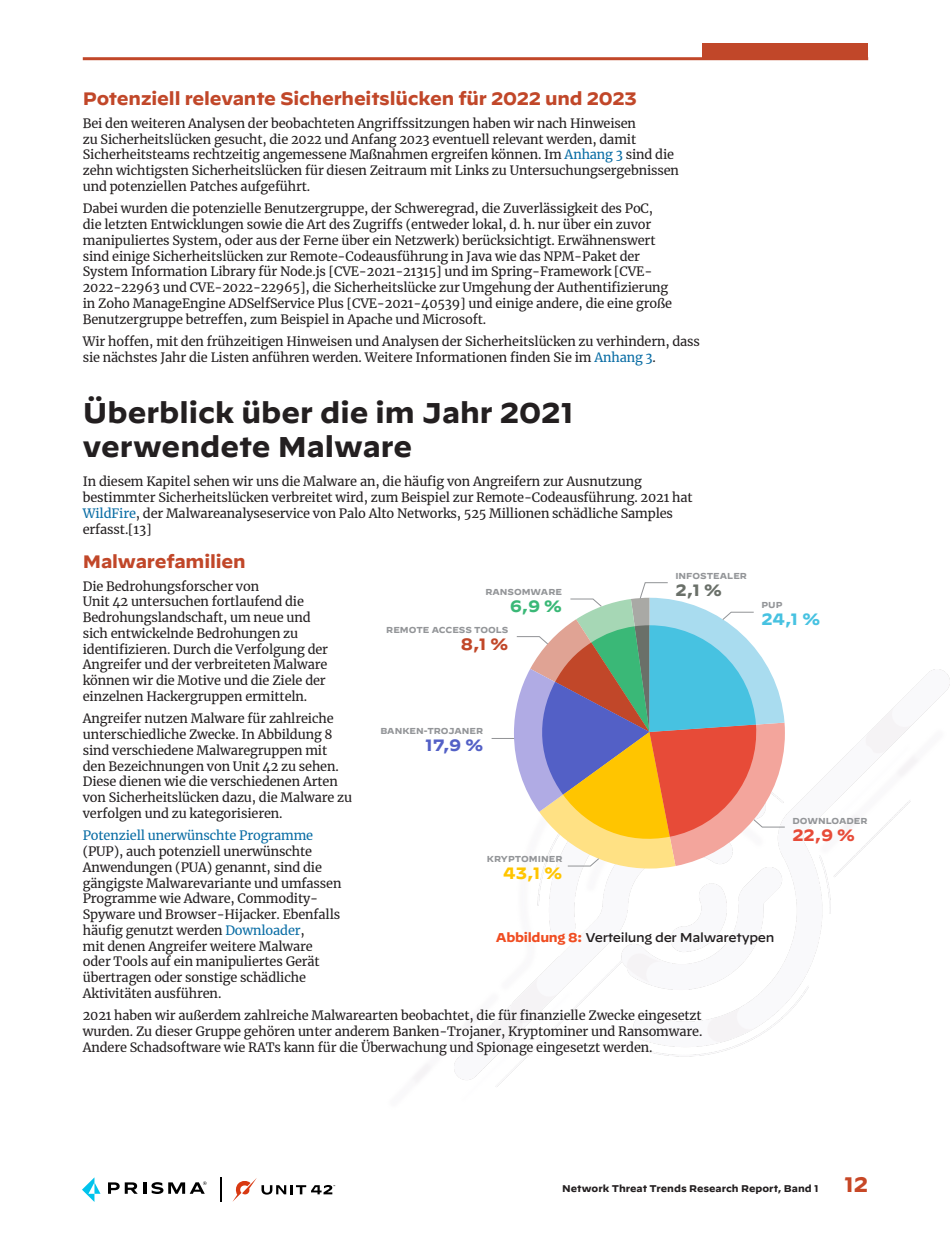
<style>
.page{position:relative;width:951px;height:1242px;background:#fff}
.page>*{position:absolute;margin:0;border:0;box-sizing:border-box;transform-origin:0 0}
.t1{font:700 28.5px/34.2px "Decimal";color:#231f20}
.t2{font:700 18px "Decimal";letter-spacing:-.01em;color:#c14729}
.t3{font:700 16.35px "Decimal";color:#47c2e1}
.t4{font:700 16.35px "Decimal";color:#e74b38}
.t5{font:700 16.35px "Decimal";color:#ffc500}
.t6{font:700 16.35px "Decimal";color:#5360c6}
.t7{font:700 16.35px "Decimal";color:#c14729}
.t8{font:700 16.35px "Decimal";color:#3ab877}
.t9{font:700 16.35px "Decimal";color:#6a7069}
.TXT{font:12.75px/15.8px "Merriweather";letter-spacing:-.01em;color:#231f20}
.figure-title{font:500 12.75px "Decimal";letter-spacing:-.025em;color:#231f20}
.t10{font:700 9.75px "Decimal";color:#231f20}
.t11{font:700 8.7px "Decimal";color:#939598}
.s1{color:#086ca4}
.s2{font-weight:700;color:#f04d22}
.s3{font-size:21px;color:#c74726}
</style>
<div class="page">
<div style="left:702px;top:44px;width:166px;height:14px;background:#c14729"></div>
<hr style="left:83px;top:57px;width:785px;height:3px;background:#c14729">
<svg style="left:82px;top:1177px;width:18px;height:25px"></svg>
<svg style="left:108px;top:1181px;width:98px;height:13px"></svg>
<svg style="left:221px;top:1177px;width:1px;height:25px"></svg>
<svg style="left:232px;top:1178px;width:103px;height:24px"></svg>
<svg style="left:491px;top:582px;width:294px;height:287px"></svg>
<h2 class="t2" style="left:83px;top:89px;width:555px">Potenziell relevante Sicherheitslücken für 2022 und 2023</h2>
<p class="TXT" style="left:83px;top:115px;width:597px">Bei den weiteren Analysen der beobachteten Angriffssitzungen haben wir nach Hinweisen<br>zu Sicherheitslücken gesucht, die 2022 und Anfang 2023 eventuell relevant werden, damit Sicherheitsteams rechtzeitig angemessene Maßnahmen ergreifen können. Im <span class="s1">Anhang 3</span> sind die zehn wichtigsten Sicherheitslücken für diesen Zeitraum mit Links zu Untersuchungsergebnissen und potenziellen Patches aufgeführt.</p>
<p class="TXT" style="left:83px;top:200px;width:591px">Dabei wurden die potenzielle Benutzergruppe, der Schweregrad, die Zuverlässigkeit des PoC, die letzten Entwicklungen sowie die Art des Zugriffs (entweder lokal, d. h. nur über ein zuvor manipuliertes System, oder aus der Ferne über ein Netzwerk) berücksichtigt. Erwähnenswert sind einige Sicherheitslücken zur Remote-Codeausführung in Java wie das NPM-Paket der System Information Library für Node.js [CVE-2021-21315] und im Spring-Framework [CVE-2022-22963 und CVE-2022-22965], die Sicherheitslücke zur Umgehung der Authentifizierung in Zoho ManageEngine ADSelfService Plus [CVE-2021-40539] und einige andere, die eine große Benutzergruppe betreffen, zum Beispiel in Apache und Microsoft.</p>
<p class="TXT" style="left:83px;top:333px;width:618px">Wir hoffen, mit den frühzeitigen Hinweisen und Analysen der Sicherheitslücken zu verhindern, dass sie nächstes Jahr die Listen anführen werden. Weitere Informationen finden Sie im <span class="s1">Anhang 3</span>.</p>
<h1 class="t1" style="left:83px;top:396px;width:492px">Überblick über die im Jahr 2021 verwendete Malware</h1>
<p class="TXT" style="left:83px;top:474px;width:611px">In diesem Kapitel sehen wir uns die Malware an, die häufig von Angreifern zur Ausnutzung bestimmter Sicherheitslücken verbreitet wird, zum Beispiel zur Remote-Codeausführung. 2021 hat <span class="s1">WildFire</span>, der Malwareanalyseservice von Palo Alto Networks, 525 Millionen schädliche Samples erfasst.[13]</p>
<h2 class="t2" style="left:83px;top:551px;width:164px">Malwarefamilien</h2>
<p class="TXT" style="left:83px;top:578px;width:247px">Die Bedrohungsforscher von<br>Unit 42 untersuchen fortlaufend die Bedrohungslandschaft, um neue und sich entwickelnde Bedrohungen zu identifizieren. Durch die Verfolgung der Angreifer und der verbreiteten Malware können wir die Motive und die Ziele der einzelnen Hackergruppen ermitteln.</p>
<p class="TXT" style="left:83px;top:711px;width:271px">Angreifer nutzen Malware für zahlreiche unterschiedliche Zwecke. In Abbildung 8 sind verschiedene Malwaregruppen mit den Bezeichnungen von Unit 42 zu sehen.<br>Diese dienen wie die verschiedenen Arten von Sicherheitslücken dazu, die Malware zu verfolgen und zu kategorisieren.</p>
<p class="TXT" style="left:83px;top:828px;width:260px"><span class="s1">Potenziell unerwünschte Programme </span>(PUP), auch potenziell unerwünschte Anwendungen (PUA) genannt, sind die gängigste Malwarevariante und umfassen Programme wie Adware, Commodity-Spyware und Browser-Hijacker. Ebenfalls häufig genutzt werden <span class="s1">Downloader</span>,<br>mit denen Angreifer weitere Malware oder Tools auf ein manipuliertes Gerät übertragen oder sonstige schädliche Aktivitäten ausführen.</p>
<p class="TXT" style="left:83px;top:1008px;width:621px;text-align:justify">2021 haben wir außerdem zahlreiche Malwarearten beobachtet, die für finanzielle Zwecke eingesetzt wurden. Zu dieser Gruppe gehören unter anderem Banken-Trojaner, Kryptominer und Ransomware.<br>Andere Schadsoftware wie RATs kann für die Überwachung und Spionage eingesetzt werden.</p>
<p class="t11" style="left:675px;top:571px;width:73px">INFOSTEALER</p>
<p class="t11" style="left:485px;top:587px;width:78px">RANSOMWARE</p>
<p class="t9" style="left:675px;top:580px;width:48px">2,1 %</p>
<p class="t8" style="left:510px;top:597px;width:53px">6,9 %</p>
<p class="t11" style="left:761px;top:600px;width:23px">PUP</p>
<p class="t3" style="left:761px;top:610px;width:60px">24,1 %</p>
<p class="t11" style="left:386px;top:624px;width:124px">REMOTE ACCESS TOOLS</p>
<p class="t7" style="left:461px;top:634px;width:49px">8,1 %</p>
<p class="t11" style="left:380px;top:726px;width:104px">BANKEN-TROJANER</p>
<p class="t6" style="left:425px;top:736px;width:59px">17,9 %</p>
<p class="t11" style="left:792px;top:815px;width:77px">DOWNLOADER</p>
<p class="t4" style="left:792px;top:825px;width:64px">22,9 %</p>
<p class="t11" style="left:486px;top:854px;width:77px">KRYPTOMINER</p>
<p class="t5" style="left:503px;top:864px;width:61px">43,1 %</p>
<p class="figure-title" style="left:496px;top:925px;width:280px"><span class="s2">Abbildung 8:</span> Verteilung der Malwaretypen</p>
<p class="t10" style="left:562px;top:1183px;width:307px">Network Threat Trends Research Report, Band 1 <span class="s3">12</span></p>
</div>
